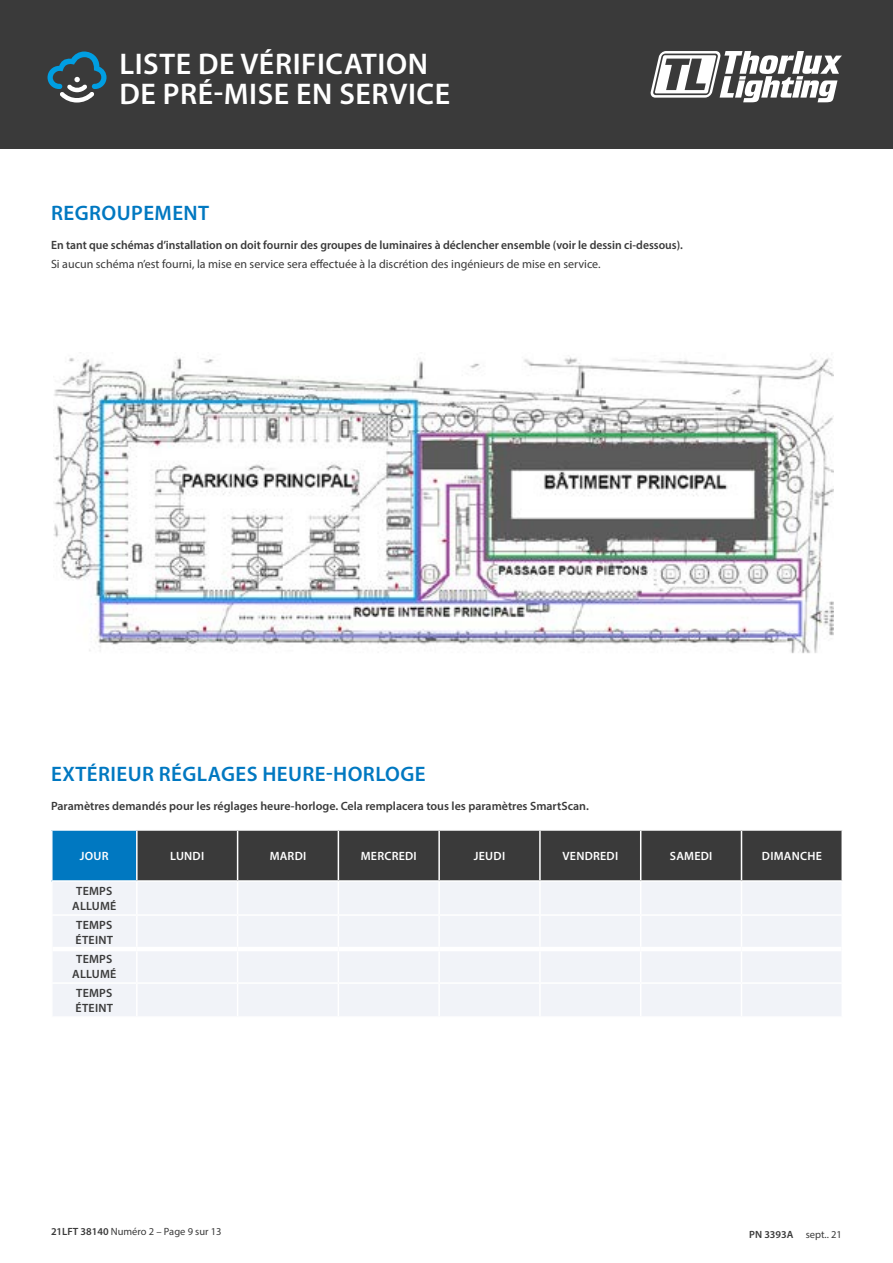
<style>
.page{position:relative;width:893px;height:1263px;background:#fff}
.page>*{position:absolute;margin:0;border:0;box-sizing:border-box;transform-origin:0 0}
.t1{font:600 30px/30px "Myriad Pro";letter-spacing:.02em;color:#fff}
.t2{font:600 21px "Myriad Pro";letter-spacing:.02em;color:#0078c1}
.t3{font:600 12px "Myriad Pro";color:#3a3a3a}
.t4{font:12px "Myriad Pro";color:#3a3a3a}
.t5{font:600 12px "Myriad Pro";letter-spacing:.02em;color:#fff}
.t6{font:600 12px/15px "Myriad Pro";letter-spacing:.02em;color:#3a3a3a;text-align:center}
.t7{font:10.5px "Myriad Pro";color:#3a3a3a}
.s1{font-weight:600}
</style>
<div class="page">
<div style="left:0;top:0;width:893px;height:149px;background:#3a3a3a"></div>
<svg style="left:651px;top:51px;width:191px;height:51px"></svg>
<svg style="left:48px;top:52px;width:59px;height:51px"></svg>
<div style="left:52px;top:830px;width:85px;height:51px;background:#0078c1"></div>
<div style="left:138px;top:831px;width:703px;height:49px;background:#3a3a3a"></div>
<div style="left:53px;top:882px;width:788px;height:134px;background:#f1f3f8"></div>
<hr style="left:51px;top:829px;width:86px;height:2px;background:#fff">
<hr style="left:51px;top:831px;width:2px;height:49px;background:#fff">
<hr style="left:136px;top:831px;width:2px;height:49px;background:#fff">
<hr style="left:237px;top:831px;width:1px;height:49px;background:#fff">
<hr style="left:338px;top:831px;width:1px;height:49px;background:#fff">
<hr style="left:438px;top:831px;width:2px;height:49px;background:#fff">
<hr style="left:539px;top:831px;width:2px;height:49px;background:#fff">
<hr style="left:640px;top:831px;width:1px;height:49px;background:#fff">
<hr style="left:741px;top:831px;width:1px;height:49px;background:#fff">
<hr style="left:51px;top:880px;width:86px;height:2px;background:#fff">
<hr style="left:136px;top:882px;width:2px;height:32px;background:#fff">
<hr style="left:237px;top:882px;width:1px;height:32px;background:#fff">
<hr style="left:338px;top:882px;width:1px;height:32px;background:#fff">
<hr style="left:438px;top:882px;width:2px;height:32px;background:#fff">
<hr style="left:539px;top:882px;width:2px;height:32px;background:#fff">
<hr style="left:640px;top:882px;width:1px;height:32px;background:#fff">
<hr style="left:741px;top:882px;width:1px;height:32px;background:#fff">
<hr style="left:51px;top:914px;width:86px;height:2px;background:#fff">
<hr style="left:137px;top:914px;width:101px;height:2px;background:#fff">
<hr style="left:136px;top:916px;width:2px;height:31px;background:#fff">
<hr style="left:238px;top:914px;width:100px;height:2px;background:#fff">
<hr style="left:237px;top:916px;width:1px;height:31px;background:#fff">
<hr style="left:338px;top:914px;width:101px;height:2px;background:#fff">
<hr style="left:338px;top:916px;width:1px;height:31px;background:#fff">
<hr style="left:439px;top:914px;width:101px;height:2px;background:#fff">
<hr style="left:438px;top:916px;width:2px;height:31px;background:#fff">
<hr style="left:540px;top:914px;width:101px;height:2px;background:#fff">
<hr style="left:539px;top:916px;width:2px;height:31px;background:#fff">
<hr style="left:641px;top:914px;width:100px;height:2px;background:#fff">
<hr style="left:640px;top:916px;width:1px;height:31px;background:#fff">
<hr style="left:741px;top:914px;width:102px;height:2px;background:#fff">
<hr style="left:741px;top:916px;width:1px;height:31px;background:#fff">
<hr style="left:136px;top:951px;width:2px;height:31px;background:#fff">
<hr style="left:237px;top:951px;width:1px;height:31px;background:#fff">
<hr style="left:338px;top:951px;width:1px;height:31px;background:#fff">
<hr style="left:438px;top:951px;width:2px;height:31px;background:#fff">
<hr style="left:539px;top:951px;width:2px;height:31px;background:#fff">
<hr style="left:640px;top:951px;width:1px;height:31px;background:#fff">
<hr style="left:741px;top:951px;width:1px;height:31px;background:#fff">
<hr style="left:51px;top:982px;width:86px;height:2px;background:#fff">
<hr style="left:137px;top:982px;width:101px;height:2px;background:#fff">
<hr style="left:136px;top:984px;width:2px;height:32px;background:#fff">
<hr style="left:238px;top:982px;width:100px;height:2px;background:#fff">
<hr style="left:237px;top:984px;width:1px;height:32px;background:#fff">
<hr style="left:338px;top:982px;width:101px;height:2px;background:#fff">
<hr style="left:338px;top:984px;width:1px;height:32px;background:#fff">
<hr style="left:439px;top:982px;width:101px;height:2px;background:#fff">
<hr style="left:438px;top:984px;width:2px;height:32px;background:#fff">
<hr style="left:540px;top:982px;width:101px;height:2px;background:#fff">
<hr style="left:539px;top:984px;width:2px;height:32px;background:#fff">
<hr style="left:641px;top:982px;width:100px;height:2px;background:#fff">
<hr style="left:640px;top:984px;width:1px;height:32px;background:#fff">
<hr style="left:741px;top:982px;width:102px;height:2px;background:#fff">
<hr style="left:741px;top:984px;width:1px;height:32px;background:#fff">
<hr style="left:53px;top:947px;width:84px;height:4px;background:#fff">
<hr style="left:137px;top:947px;width:101px;height:4px;background:#fff">
<hr style="left:238px;top:947px;width:100px;height:4px;background:#fff">
<hr style="left:338px;top:947px;width:101px;height:4px;background:#fff">
<hr style="left:439px;top:947px;width:101px;height:4px;background:#fff">
<hr style="left:540px;top:947px;width:101px;height:4px;background:#fff">
<hr style="left:641px;top:947px;width:100px;height:4px;background:#fff">
<hr style="left:741px;top:947px;width:100px;height:4px;background:#fff">
<img style="left:53px;top:354px;width:780px;height:300px">
<h1 class="t1" style="left:119px;top:48px;width:332px">LISTE DE VÉRIFICATION<br>DE PRÉ-MISE EN SERVICE</h1>
<h2 class="t2" style="left:51px;top:199px;width:160px">REGROUPEMENT</h2>
<p class="t3" style="left:51px;top:237px;width:633px">En tant que schémas d’installation on doit fournir des groupes de luminaires à déclencher ensemble (voir le dessin ci-dessous).</p>
<p class="t4" style="left:51px;top:256px;width:551px">Si aucun schéma n’est fourni, la mise en service sera effectuée à la discrétion des ingénieurs de mise en service.</p>
<h2 class="t2" style="left:51px;top:761px;width:376px">EXTÉRIEUR RÉGLAGES HEURE-HORLOGE</h2>
<p class="t3" style="left:51px;top:799px;width:539px">Paramètres demandés pour les réglages heure-horloge. Cela remplacera tous les paramètres SmartScan.</p>
<p class="t5" style="left:80px;top:848px;width:30px">JOUR</p>
<p class="t5" style="left:170px;top:848px;width:35px">LUNDI</p>
<p class="t5" style="left:270px;top:848px;width:38px">MARDI</p>
<p class="t5" style="left:361px;top:848px;width:58px">MERCREDI</p>
<p class="t5" style="left:474px;top:848px;width:33px">JEUDI</p>
<p class="t5" style="left:562px;top:848px;width:57px">VENDREDI</p>
<p class="t5" style="left:670px;top:848px;width:44px">SAMEDI</p>
<p class="t5" style="left:762px;top:848px;width:61px">DIMANCHE</p>
<p class="t6" style="left:72px;top:883px;width:46px">TEMPS<br>ALLUMÉ</p>
<p class="t6" style="left:76px;top:917px;width:39px;text-align:left">TEMPS<br>ÉTEINT</p>
<p class="t6" style="left:72px;top:951px;width:46px">TEMPS<br>ALLUMÉ</p>
<p class="t6" style="left:76px;top:985px;width:39px;text-align:left">TEMPS<br>ÉTEINT</p>
<p class="t7" style="left:51px;top:1225px;width:172px"><span class="s1">21LFT 38140</span> Numéro 2 – Page 9 sur 13</p>
<p class="t7" style="left:749px;top:1227px;width:94px"><span class="s1">PN 3393A</span> sept.. 21</p>
</div>
